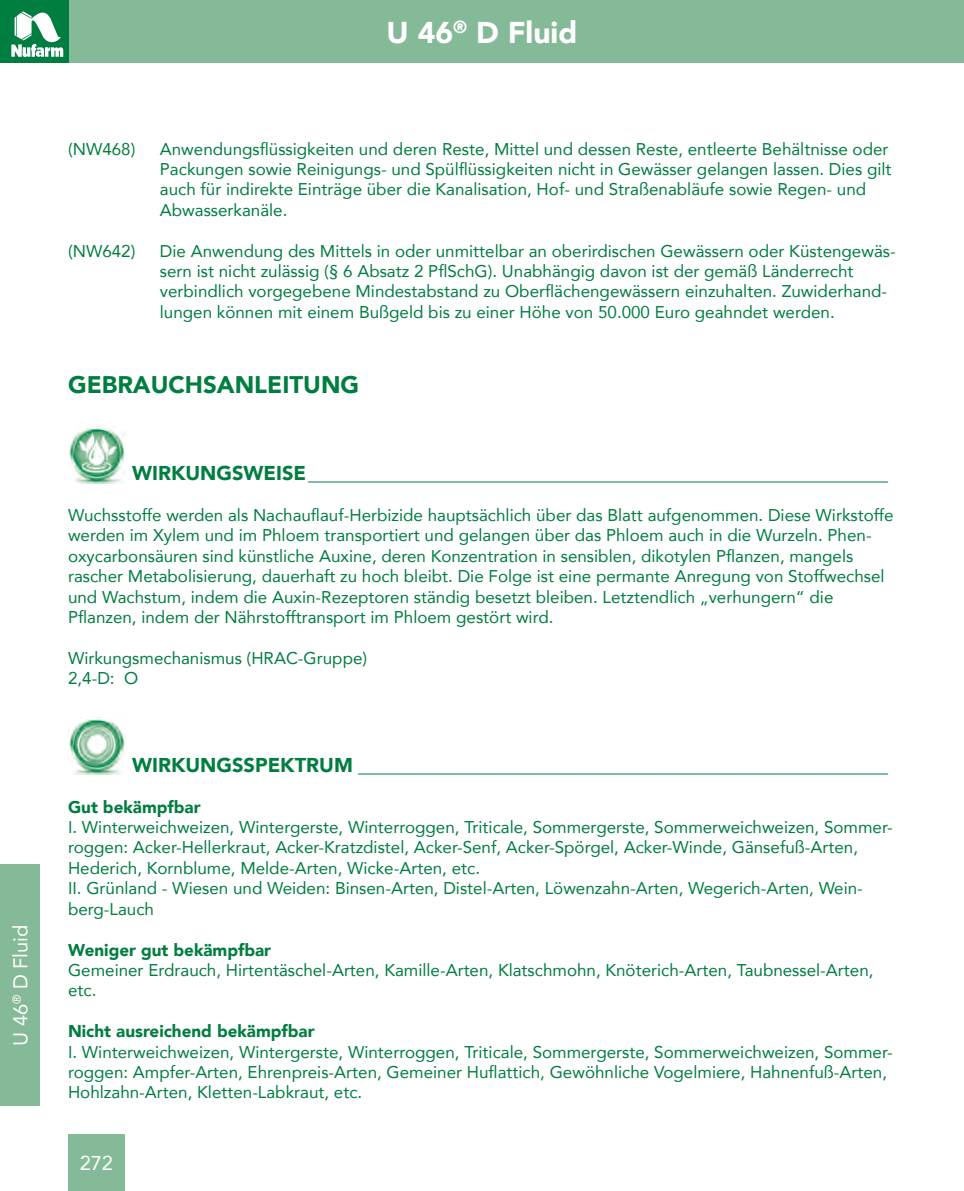
<style>
.page{position:relative;width:964px;height:1191px;background:#fff}
.page>*{position:absolute;margin:0;border:0;box-sizing:border-box;transform-origin:0 0}
.t1{font:900 30px "Avenir LT Com";color:#fff}
.t2{font:900 24px "Avenir LT Com";color:#007d40}
.t3{font:900 20px "Avenir LT Com";color:#007d40}
.t4{font:20px "Avenir LT Com";color:#fff}
.t5{font:17px/20.4px "Avenir LT Com";color:#007d40}
.t6{font:900 17px "Avenir LT Com";color:#007d40}
</style>
<div class="page">
<div style="left:0;top:0;width:964px;height:62px;background:#84ba97"></div>
<div style="left:0;top:0;width:68px;height:62px;background:#007d40"></div>
<svg style="left:11px;top:11px;width:52px;height:46px"></svg>
<div style="left:68px;top:1134px;width:57px;height:57px;background:#84ba97"></div>
<div style="left:0;top:865px;width:40px;height:241px;background:#84ba97"></div>
<img style="left:69px;top:426px;width:56px;height:57px">
<img style="left:69px;top:718px;width:56px;height:57px">
<p class="t4" style="left:8px;top:1046px;width:123px;rotate:-90deg">U 46<sup>®</sup> D Fluid</p>
<h1 class="t1" style="left:387px;top:14px;width:192px">U 46<sup>®</sup> D Fluid</h1>
<p class="t5" style="left:68px;top:138px;width:69px">(NW468)</p>
<p class="t5" style="left:160px;top:138px;width:733px">Anwendungsflüssigkeiten und deren Reste, Mittel und dessen Reste, entleerte Behältnisse oder Packungen sowie Reinigungs- und Spülflüssigkeiten nicht in Gewässer gelangen lassen. Dies gilt auch für indirekte Einträge über die Kanalisation, Hof- und Straßenabläufe sowie Regen- und Abwasserkanäle.</p>
<p class="t5" style="left:68px;top:240px;width:69px">(NW642)</p>
<p class="t5" style="left:160px;top:240px;width:737px">Die Anwendung des Mittels in oder unmittelbar an oberirdischen Gewässern oder Küstengewäs&shy;sern ist nicht zulässig (§ 6 Absatz 2 PflSchG). Unabhängig davon ist der gemäß Länderrecht verbindlich vorgegebene Mindestabstand zu Oberflächengewässern einzuhalten. Zuwiderhand&shy;lungen können mit einem Bußgeld bis zu einer Höhe von 50.000 Euro geahndet werden.</p>
<h2 class="t2" style="left:68px;top:370px;width:293px">GEBRAUCHSANLEITUNG</h2>
<p class="t3" style="left:132px;top:461px;width:757px">WIRKUNGSWEISE__________________________________________________________</p>
<p class="t5" style="left:68px;top:505px;width:827px">Wuchsstoffe werden als Nachauflauf-Herbizide hauptsächlich über das Blatt aufgenommen. Diese Wirkstoffe werden im Xylem und im Phloem transportiert und gelangen über das Phloem auch in die Wurzeln. Phen&shy;oxycarbonsäuren sind künstliche Auxine, deren Konzentration in sensiblen, dikotylen Pflanzen, mangels rascher Metabolisierung, dauerhaft zu hoch bleibt. Die Folge ist eine permante Anregung von Stoffwechsel und Wachstum, indem die Auxin-Rezeptoren ständig besetzt bleiben. Letztendlich „verhungern“ die Pflanzen, indem der Nährstofftransport im Phloem gestört wird.</p>
<p class="t5" style="left:68px;top:647px;width:301px">Wirkungsmechanismus (HRAC-Gruppe)<br>2,4-D: O</p>
<p class="t3" style="left:132px;top:752px;width:757px">WIRKUNGSSPEKTRUM _____________________________________________________</p>
<p class="t6" style="left:68px;top:796px;width:134px">Gut bekämpfbar</p>
<p class="t5" style="left:68px;top:817px;width:826px">I. Winterweichweizen, Wintergerste, Winterroggen, Triticale, Sommergerste, Sommerweichweizen, Sommer&shy;roggen: Acker-Hellerkraut, Acker-Kratzdistel, Acker-Senf, Acker-Spörgel, Acker-Winde, Gänsefuß-Arten, Hederich, Kornblume, Melde-Arten, Wicke-Arten, etc.<br>II. Grünland - Wiesen und Weiden: Binsen-Arten, Distel-Arten, Löwenzahn-Arten, Wegerich-Arten, Wein&shy;berg-Lauch</p>
<p class="t6" style="left:68px;top:939px;width:205px">Weniger gut bekämpfbar</p>
<p class="t5" style="left:68px;top:959px;width:807px">Gemeiner Erdrauch, Hirtentäschel-Arten, Kamille-Arten, Klatschmohn, Knöterich-Arten, Taubnessel-Arten, etc.</p>
<p class="t6" style="left:68px;top:1021px;width:248px">Nicht ausreichend bekämpfbar</p>
<p class="t5" style="left:68px;top:1041px;width:826px">I. Winterweichweizen, Wintergerste, Winterroggen, Triticale, Sommergerste, Sommerweichweizen, Sommer&shy;roggen: Ampfer-Arten, Ehrenpreis-Arten, Gemeiner Huflattich, Gewöhnliche Vogelmiere, Hahnenfuß-Arten,<br>Hohlzahn-Arten, Kletten-Labkraut, etc.</p>
<p class="t4" style="left:80px;top:1151px;width:35px">272</p>
</div>
